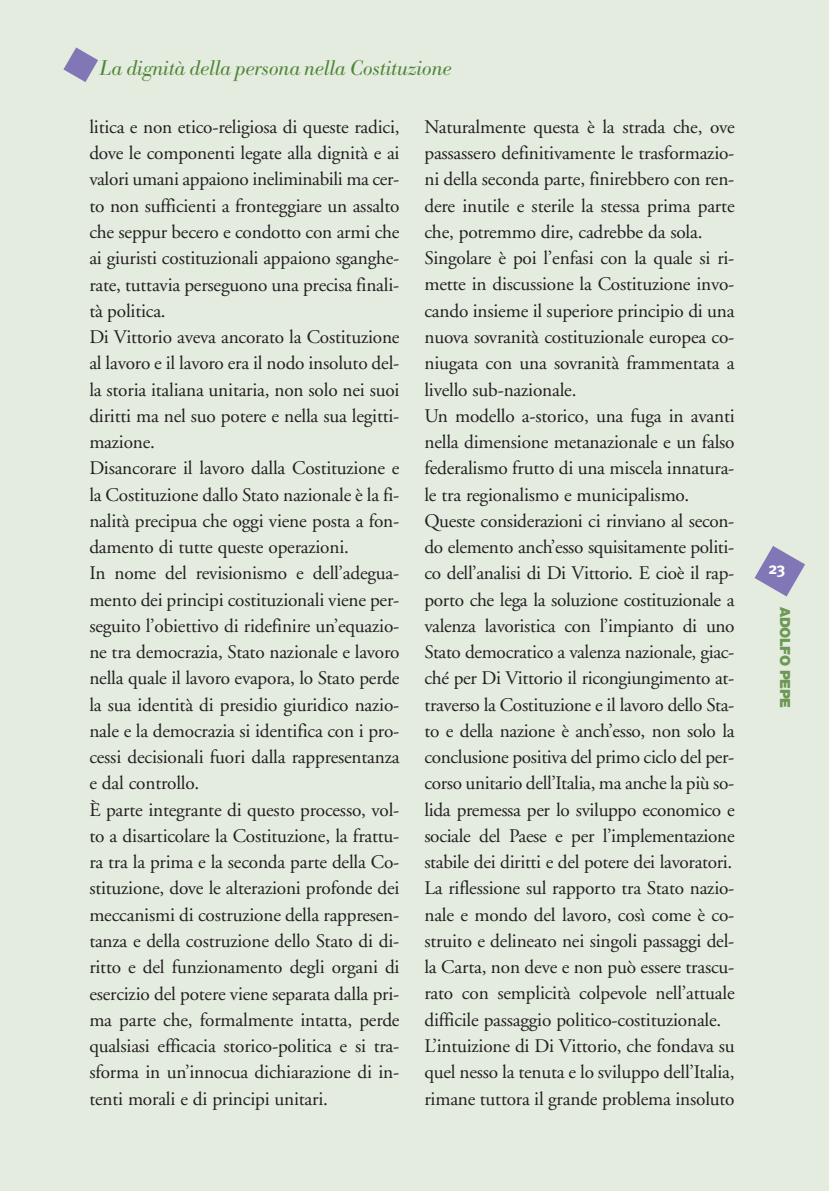
<style>
.page{position:relative;width:829px;height:1191px;background:#fff}
.page>*{position:absolute;margin:0;border:0;box-sizing:border-box;transform-origin:0 0}
.t1{font:italic 300 21px "Bodoni BE";letter-spacing:-.01em;color:#4f8636}
.t2{font:19.25px/26.2px "Adobe Garamond";letter-spacing:-.01em;color:#231f20}
.t3{font:19.25px "R Meta Bold Caps";color:#fff}
.t4{font:900 14px "Helvetica Neue LT Std";letter-spacing:-.035em;color:#6d9855}
</style>
<div class="page">
<div style="left:0;top:0;width:828px;height:1191px;background:#e4ece0"></div>
<svg style="left:754px;top:546px;width:51px;height:50px"></svg>
<svg style="left:63px;top:47px;width:35px;height:35px"></svg>
<p class="t1" style="left:99px;top:59px;width:353px">La dignità della persona nella Costituzione</p>
<p class="t2" style="left:89px;top:115px;width:312px">litica e non etico-religiosa di queste radici, dove le componenti legate alla dignità e ai valori umani appaiono ineliminabili ma cer&shy;to non sufficienti a fronteggiare un assalto che seppur becero e condotto con armi che ai giuristi costituzionali appaiono sganghe&shy;rate, tuttavia perseguono una precisa finali&shy;tà politica.<br>Di Vittorio aveva ancorato la Costituzione al lavoro e il lavoro era il nodo insoluto del&shy;la storia italiana unitaria, non solo nei suoi diritti ma nel suo potere e nella sua legit ti&shy;mazione.<br>Disancorare il lavoro dalla Costituzione e la Costituzione dallo Stato nazionale è la fi&shy;nalità precipua che oggi viene posta a fon&shy;damento di tutte queste operazioni.<br>In nome del revisionismo e dell’adegua&shy;men to dei principi costituzionali viene per&shy;seguito l’obiettivo di ridefinire un’equazio&shy;ne tra democrazia, Stato nazionale e lavoro nella quale il lavoro evapora, lo Stato perde la sua identità di presidio giuridico nazio&shy;nale e la democrazia si identifica con i pro&shy;cessi decisionali fuori dalla rappresentanza e dal controllo.<br>È parte integrante di questo processo, vol&shy;to a disarticolare la Costituzione, la frattu&shy;ra tra la prima e la seconda parte della Co&shy;stituzione, dove le alterazioni profonde dei meccanismi di costruzione della rappresen&shy;tanza e della costruzione dello Stato di di&shy;ritto e del funzionamento degli organi di esercizio del potere viene separata dalla pri&shy;ma parte che, formalmente intatta, perde qualsiasi efficacia storico-politica e si tra&shy;sforma in un’innocua dichiarazione di in&shy;tenti morali e di principi unitari.</p>
<p class="t2" style="left:424px;top:115px;width:312px">Naturalmente questa è la strada che, ove passassero definitivamente le trasformazio&shy;ni della seconda parte, finirebbero con ren&shy;dere inutile e sterile la stessa prima parte che, potremmo dire, cadrebbe da sola.<br>Singolare è poi l’enfasi con la quale si ri&shy;mette in discussione la Costituzione invo&shy;cando insieme il superiore principio di una nuova sovranità costituzionale europea co&shy;niugata con una sovranità frammentata a livello sub-nazionale.<br>Un modello a-storico, una fuga in avanti nella dimensione metanazionale e un falso federalismo frutto di una miscela innatura&shy;le tra regionalismo e municipalismo.<br>Queste considerazioni ci rinviano al secon&shy;do elemento anch’esso squisitamente politi&shy;co dell’analisi di Di Vittorio. E cioè il rap&shy;porto che lega la soluzione costituzionale a valenza lavoristica con l’impianto di uno Stato democratico a valenza nazionale, giac&shy;ché per Di Vittorio il ricongiungimento at&shy;traverso la Costituzione e il lavoro dello Sta&shy;to e della nazione è anch’esso, non solo la conclusione positiva del primo ciclo del per&shy;corso unitario dell’Italia, ma anche la più so&shy;lida premessa per lo sviluppo economico e sociale del Paese e per l’implementazione stabile dei diritti e del potere dei lavoratori.<br>La riflessione sul rapporto tra Stato nazio&shy;nale e mondo del lavoro, così come è co&shy;struito e delineato nei singoli passaggi del&shy;la Carta, non deve e non può essere trascu&shy;rato con semplicità colpevole nell’attuale difficile passaggio politico-costituzionale.<br>L’intuizione di Di Vittorio, che fondava su quel nesso la tenuta e lo sviluppo dell’Italia, rimane tuttora il grande problema insoluto</p>
<p class="t3" style="left:768px;top:556px;width:18px">23</p>
<p class="t4" style="left:789px;top:607px;width:102px;rotate:90deg">ADOLFO PEPE</p>
</div>
